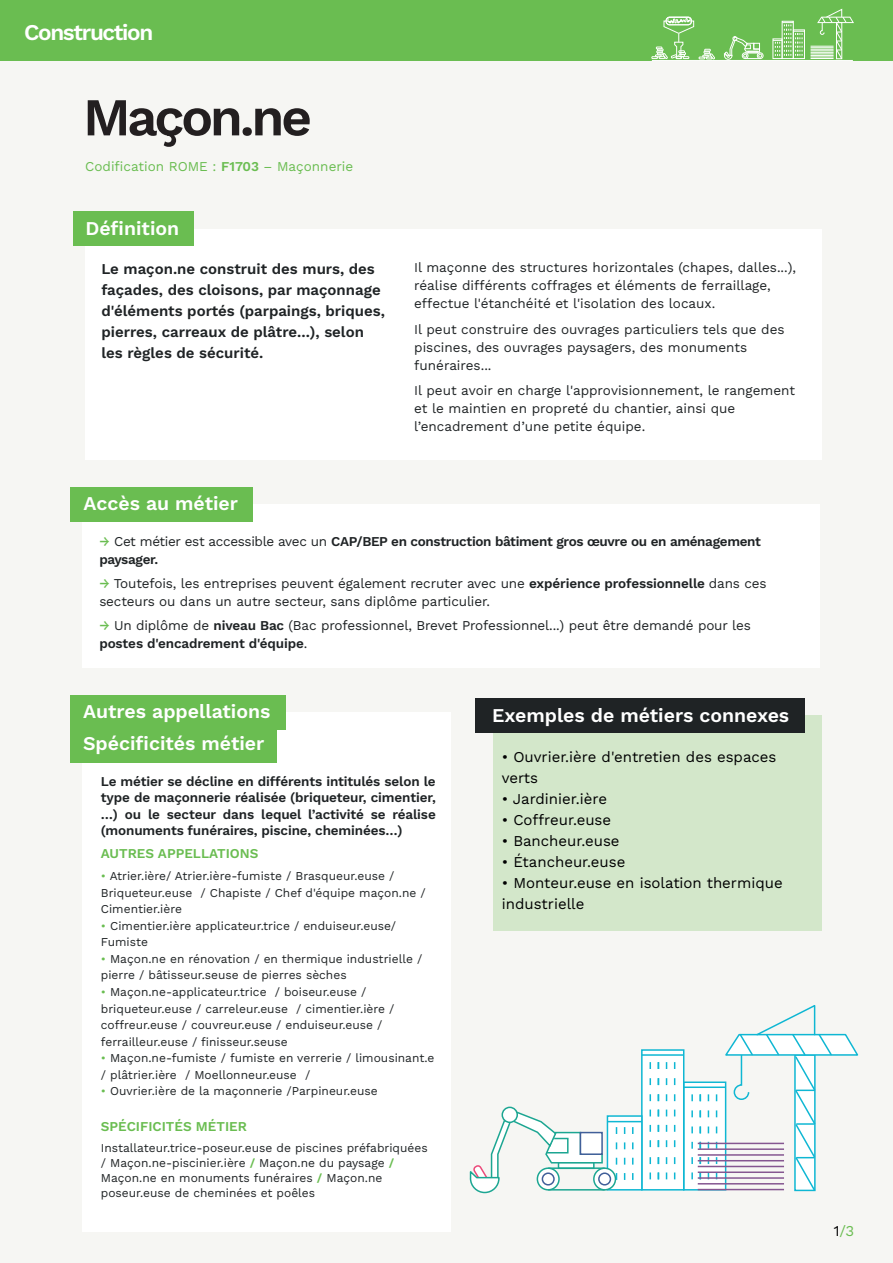
<style>
.page{position:relative;width:893px;height:1263px;background:#f6f6f3}
.page>*{position:absolute;margin:0;border:0;box-sizing:border-box;transform-origin:0 0}
.t1{font:600 53.25px "Work Sans";letter-spacing:-.06em;color:#231f20}
.t2{font:600 22.5px "Work Sans";letter-spacing:-.06em;color:#fff}
.t3{font:600 19.5px/31.8px "Work Sans";color:#fff}
.t4{font:600 15px/21px "Work Sans";color:#1f2325}
.t5{font:15px/21px "Work Sans";color:#000001}
.t6{font:15px "Work Sans";color:#6abd51}
.t7{font:13.5px/18px "Work Sans";color:#1f2325}
.t8{font:600 13.5px/16.5px "Work Sans";letter-spacing:-.025em;color:#1f2325}
.t9{font:600 13.5px "Work Sans";color:#6abd51}
.t10{font:13.5px "Work Sans";color:#6abd51}
.t11{font:12px/16.5px "Work Sans";color:#1f2325}
.s1{font-weight:600}
.s2{font-weight:500;color:#6abd51}
.s3{font-weight:400}
.s4{color:#6abd51}
.s5{font-weight:600;color:#6abd51}
.s6{color:#000001}
</style>
<div class="page">
<div style="left:493px;top:716px;width:328px;height:215px;background:#d3e7ca"></div>
<div style="left:475px;top:699px;width:330px;height:34px;background:#1f2325"></div>
<div style="left:82px;top:505px;width:738px;height:163px;background:#fff"></div>
<div style="left:82px;top:712px;width:369px;height:520px;background:#fff"></div>
<div style="left:85px;top:229px;width:737px;height:230px;background:#fff"></div>
<div style="left:73px;top:212px;width:121px;height:34px;background:#6abd51"></div>
<div style="left:70px;top:488px;width:182px;height:34px;background:#6abd51"></div>
<div style="left:71px;top:695px;width:215px;height:34px;background:#6abd51"></div>
<div style="left:71px;top:729px;width:206px;height:34px;background:#6abd51"></div>
<div style="left:0;top:0;width:893px;height:61px;background:#6abd51"></div>
<div style="left:793px;top:29px;width:12px;height:30px;border:1px solid #fff"></div>
<div style="left:782px;top:21px;width:12px;height:38px;border:1px solid #fff"></div>
<div style="left:772px;top:38px;width:11px;height:21px;border:1px solid #fff"></div>
<svg style="left:773px;top:22px;width:31px;height:34px"></svg>
<svg style="left:810px;top:8px;width:44px;height:52px"></svg>
<div style="left:757px;top:52px;width:6px;height:7px;border:1px solid #fff;border-radius:50%"></div>
<svg style="left:724px;top:36px;width:38px;height:24px"></svg>
<div style="left:753px;top:43px;width:7px;height:7px;border:1px solid #fff"></div>
<hr style="left:652px;top:60px;width:201px;height:1px;background:#fff">
<svg style="left:652px;top:17px;width:63px;height:43px"></svg>
<svg style="left:724px;top:1005px;width:135px;height:187px"></svg>
<svg style="left:683px;top:1081px;width:43px;height:109px;fill:#fff"></svg>
<svg style="left:691px;top:1172px;width:2px;height:7px"></svg>
<svg style="left:691px;top:1157px;width:2px;height:7px"></svg>
<svg style="left:691px;top:1142px;width:2px;height:7px"></svg>
<svg style="left:691px;top:1126px;width:2px;height:7px"></svg>
<svg style="left:691px;top:1110px;width:2px;height:7px"></svg>
<svg style="left:691px;top:1094px;width:2px;height:7px"></svg>
<hr style="left:684px;top:1086px;width:42px;height:2px;background:#0fb7d3">
<div style="left:641px;top:1049px;width:43px;height:141px;background:#fff;border:2px solid #0fb7d3"></div>
<svg style="left:649px;top:1140px;width:2px;height:7px"></svg>
<svg style="left:649px;top:1125px;width:2px;height:7px"></svg>
<svg style="left:649px;top:1172px;width:2px;height:7px"></svg>
<svg style="left:649px;top:1157px;width:2px;height:7px"></svg>
<svg style="left:649px;top:1109px;width:2px;height:7px"></svg>
<svg style="left:649px;top:1094px;width:2px;height:7px"></svg>
<svg style="left:649px;top:1078px;width:2px;height:7px"></svg>
<svg style="left:649px;top:1062px;width:2px;height:7px"></svg>
<hr style="left:642px;top:1054px;width:42px;height:2px;background:#0fb7d3">
<svg style="left:607px;top:1115px;width:36px;height:75px;fill:#fff"></svg>
<hr style="left:607px;top:1121px;width:35px;height:1px;background:#0fb7d3">
<hr style="left:698px;top:1189px;width:86px;height:1px;background:#855791">
<hr style="left:698px;top:1183px;width:86px;height:1px;background:#855791">
<hr style="left:698px;top:1177px;width:86px;height:2px;background:#855791">
<hr style="left:698px;top:1171px;width:86px;height:2px;background:#855791">
<hr style="left:698px;top:1166px;width:86px;height:1px;background:#855791">
<hr style="left:698px;top:1160px;width:86px;height:1px;background:#855791">
<hr style="left:698px;top:1154px;width:86px;height:2px;background:#855791">
<hr style="left:698px;top:1148px;width:86px;height:2px;background:#855791">
<hr style="left:698px;top:1143px;width:86px;height:1px;background:#855791">
<svg style="left:594px;top:1168px;width:21px;height:22px"></svg>
<div style="left:593px;top:1167px;width:23px;height:23px;border:2px solid #1ca692;border-radius:50%"></div>
<hr style="left:548px;top:1167px;width:57px;height:2px;background:#1ca692">
<hr style="left:548px;top:1189px;width:57px;height:1px;background:#1ca692">
<div style="left:599px;top:1173px;width:11px;height:12px;background:#fff;border-radius:50%"></div>
<div style="left:598px;top:1172px;width:13px;height:13px;border:2px solid #415f99;border-radius:50%"></div>
<svg style="left:469px;top:1109px;width:135px;height:85px"></svg>
<div style="left:502px;top:1107px;width:15px;height:15px;background:#fff;border-radius:50%"></div>
<div style="left:501px;top:1106px;width:17px;height:17px;border:2px solid #1ca692;border-radius:50%"></div>
<div style="left:580px;top:1132px;width:23px;height:23px;background:#fff;border:2px solid #415f99"></div>
<h2 class="t2" style="left:24px;top:15px;width:131px">Construction</h2>
<h1 class="t1" style="left:83px;top:77px;width:230px">Maçon.ne</h1>
<p class="t10" style="left:85px;top:156px;width:270px">Codification ROME : <span class="s1">F1703</span> – Maçonnerie</p>
<h3 class="t3" style="left:85px;top:212px;width:95px">Définition</h3>
<p class="t4" style="left:101px;top:257px;width:285px">Le maçon.ne construit des murs, des façades, des cloisons, par maçonnage d'éléments portés (parpaings, briques, pierres, carreaux de plâtre...), selon les règles de sécurité.</p>
<p class="t7" style="left:414px;top:258px;width:383px">Il maçonne des structures horizontales (chapes, dalles...), réalise différents coffrages et éléments de ferraillage, effectue l'étanchéité et l'isolation des locaux.</p>
<p class="t7" style="left:414px;top:320px;width:372px">Il peut construire des ouvrages particuliers tels que des piscines, des ouvrages paysagers, des monuments funéraires...</p>
<p class="t7" style="left:414px;top:381px;width:382px">Il peut avoir en charge l'approvisionnement, le rangement et le maintien en propreté du chantier, ainsi que l’encadrement d’une petite équipe.</p>
<h3 class="t3" style="left:84px;top:487px;width:156px">Accès au métier</h3>
<p class="t8" style="left:99px;top:532px;width:663px;line-height:18px"><span class="s2">→</span> <span class="s3">Cet métier est accessible avec un</span> CAP/BEP en construction bâtiment gros œuvre ou en aménagement paysager.</p>
<p class="t7" style="left:99px;top:574px;width:669px"><span class="s2">→</span> Toutefois, les entreprises peuvent également recruter avec une <span class="s1">expérience professionnelle</span> dans ces secteurs ou dans un autre secteur, sans diplôme particulier.</p>
<p class="t7" style="left:99px;top:616px;width:653px"><span class="s2">→</span> Un diplôme de <span class="s1">niveau Bac</span> (Bac professionnel, Brevet Professionnel...) peut être demandé pour les <span class="s1">postes d'encadrement d'équipe</span>.</p>
<h3 class="t3" style="left:83px;top:694px;width:189px">Autres appellations<br>Spécificités métier</h3>
<p class="t8" style="left:101px;top:772px;width:336px;text-align:justify">Le métier se décline en différents intitulés selon le type de maçonnerie réalisée (briqueteur, cimentier, …) ou le secteur dans lequel l’activité se réalise (monuments funéraires, piscine, cheminées…)</p>
<p class="t9" style="left:101px;top:843px;width:159px">AUTRES APPELLATIONS</p>
<p class="t11" style="left:101px;top:868px;width:326px"><span class="s4">•</span> Atrier.ière/ Atrier.ière-fumiste / Brasqueur.euse /<br>Briqueteur.euse / Chapiste / Chef d'équipe maçon.ne /<br>Cimentier.ière</p>
<p class="t11" style="left:101px;top:917px;width:297px"><span class="s4">•</span> Cimentier.ière applicateur.trice / enduiseur.euse/<br>Fumiste</p>
<p class="t11" style="left:101px;top:950px;width:323px"><span class="s4">•</span> Maçon.ne en rénovation / en thermique industrielle / pierre / bâtisseur.seuse de pierres sèches</p>
<p class="t11" style="left:101px;top:983px;width:295px"><span class="s4">•</span> Maçon.ne-applicateur.trice / boiseur.euse / briqueteur.euse / carreleur.euse / cimentier.ière / coffreur.euse / couvreur.euse / enduiseur.euse / ferrailleur.euse / finisseur.seuse</p>
<p class="t11" style="left:101px;top:1049px;width:335px"><span class="s4">•</span> Maçon.ne-fumiste / fumiste en verrerie / limousinant.e / plâtrier.ière / Moellonneur.euse /</p>
<p class="t11" style="left:101px;top:1082px;width:278px"><span class="s4">•</span> Ouvrier.ière de la maçonnerie /Parpineur.euse</p>
<p class="t9" style="left:101px;top:1116px;width:148px">SPÉCIFICITÉS MÉTIER</p>
<p class="t11" style="left:101px;top:1140px;width:328px;line-height:15px">Installateur.trice-poseur.euse de piscines préfabriquées / Maçon.ne-piscinier.ière <span class="s5">/</span> Maçon.ne du paysage <span class="s5">/ </span>Maçon.ne en monuments funéraires <span class="s5">/</span> Maçon.ne poseur.euse de cheminées et poêles</p>
<h3 class="t3" style="left:492px;top:699px;width:299px">Exemples de métiers connexes</h3>
<p class="t5" style="left:502px;top:745px;width:276px">• Ouvrier.ière d'entretien des espaces verts</p>
<p class="t5" style="left:502px;top:787px;width:107px">• Jardinier.ière</p>
<p class="t5" style="left:502px;top:808px;width:111px">• Coffreur.euse</p>
<p class="t5" style="left:502px;top:829px;width:119px">• Bancheur.euse</p>
<p class="t5" style="left:502px;top:850px;width:125px">• Étancheur.euse</p>
<p class="t5" style="left:502px;top:871px;width:282px">• Monteur.euse en isolation thermique industrielle</p>
<p class="t6" style="left:834px;top:1220px;width:22px"><span class="s6">1</span>/3</p>
</div>
